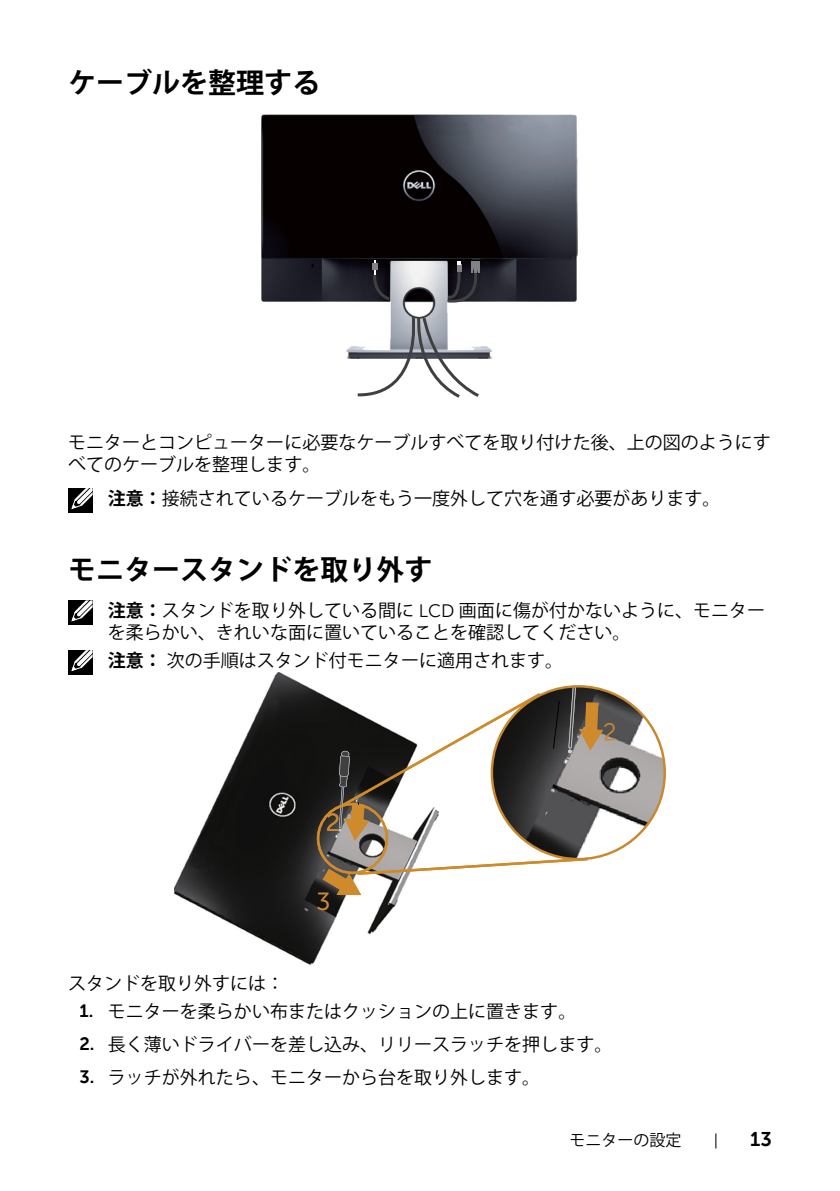
<style>
.page{position:relative;width:840px;height:1191px;background:#fff}
.page>*{position:absolute;margin:0;border:0;box-sizing:border-box;transform-origin:0 0}
.t1{font:700 28px "Koz Go Pro";color:#000}
.t2{font:24.6px "Museo Sans For Dell 300";color:#c7882f}
.t3{font:18px/21.6px "Koz Go Pro";color:#000}
.t4{font:16px "Koz Go Pro";color:#000}
.s1{font-weight:700}
.s2{font-family:"Museo Sans For Dell"}
.s3{font-family:"Museo Sans For Dell";font-weight:700}
.s4{font-family:"Museo Sans For Dell";font-weight:700;font-size:20px}
</style>
<div class="page">
<img style="left:261px;top:115px;width:316px;height:244px">
<svg style="left:354px;top:260px;width:128px;height:138px"></svg>
<div style="left:68px;top:488px;width:24px;height:24px;background:#000"></div>
<svg style="left:71px;top:488px;width:22px;height:22px"></svg>
<div style="left:68px;top:600px;width:24px;height:25px;background:#000"></div>
<svg style="left:71px;top:600px;width:22px;height:22px"></svg>
<div style="left:68px;top:650px;width:24px;height:24px;background:#000"></div>
<svg style="left:71px;top:650px;width:22px;height:22px"></svg>
<img style="left:174px;top:672px;width:226px;height:292px">
<svg style="left:316px;top:685px;width:349px;height:210px"></svg>
<h1 class="t1" style="left:68px;top:64px;width:253px">ケーブルを整理する</h1>
<p class="t3" style="left:68px;top:432px;width:703px">モニターとコンピューターに必要なケーブルすべてを取り付けた後、上の図のようにすべてのケーブルを整理します。</p>
<p class="t3" style="left:108px;top:488px;width:613px"><span class="s1">注意：</span>接続されているケーブルをもう一度外して穴を通す必要があります。</p>
<h1 class="t1" style="left:68px;top:552px;width:365px">モニタースタンドを取り外す</h1>
<p class="t3" style="left:108px;top:600px;width:658px"><span class="s1">注意：</span>スタンドを取り外している間に <span class="s2">LCD</span> 画面に傷が付かないように、モニターを柔らかい、きれいな面に置いていることを確認してください。</p>
<p class="t3" style="left:108px;top:650px;width:456px"><span class="s1">注意：</span>次の手順はスタンド付モニターに適用されます。</p>
<h2 class="t2" style="left:326px;top:809px;width:15px">2</h2>
<h2 class="t2" style="left:316px;top:888px;width:15px">3</h2>
<p class="t3" style="left:68px;top:973px;width:217px">スタンドを取り外すには：</p>
<p class="t3" style="left:79px;top:1000px;width:498px"><span class="s3">1.</span> モニターを柔らかい布またはクッションの上に置きます。</p>
<p class="t3" style="left:79px;top:1033px;width:534px"><span class="s3">2.</span> 長く薄いドライバーを差し込み、リリースラッチを押します。</p>
<p class="t3" style="left:79px;top:1066px;width:462px"><span class="s3">3.</span> ラッチが外れたら、モニターから台を取り外します。</p>
<p class="t4" style="left:569px;top:1130px;width:204px">モニターの設定　　<span class="s2">|</span>　　<span class="s4">13</span></p>
</div>
